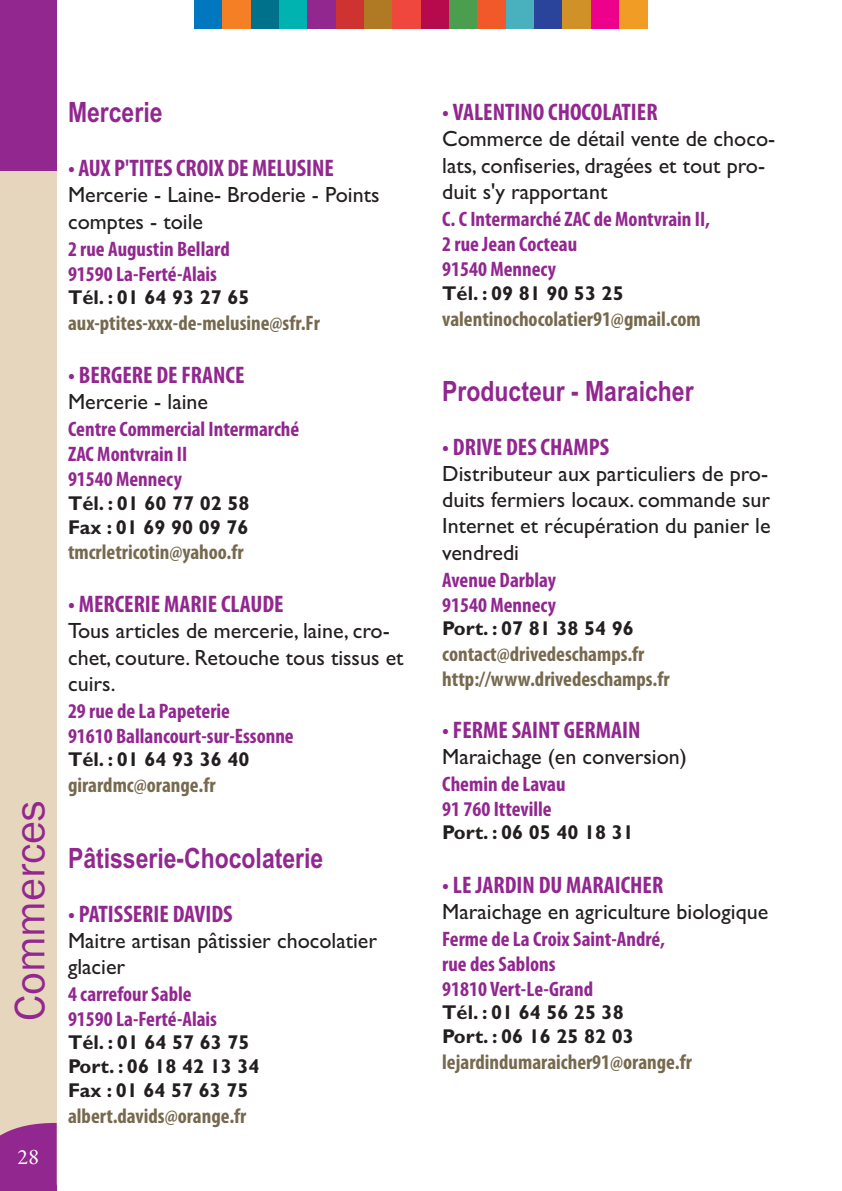
<style>
.page{position:relative;width:842px;height:1191px;background:#fff}
.page>*{position:absolute;margin:0;border:0;box-sizing:border-box;transform-origin:0 0}
.t1{font:44px "Franklin Gothic";color:#91278f}
.t2{font:700 28px "Arial Narrow";color:#91278f}
.t3{font:700 condensed 24px "Myriad Pro";color:#91278f}
.t4{font:22px/26.4px "Gill Sans";color:#231f20}
.t5{font:22px "Garamond Premr Pro";color:#fff}
.t6{font:700 condensed 21px/25.2px "Myriad Pro";color:#91278f}
.t7{font:700 condensed 21px/25.2px "Myriad Pro";color:#76694e}
.t8{font:700 20px/24px "Gill Sans";color:#231f20}
</style>
<div class="page">
<div style="left:0;top:170px;width:57px;height:1021px;background:#e6d6bd"></div>
<div style="left:0;top:0;width:57px;height:170px;background:#91278f"></div>
<svg style="left:0;top:1123px;width:57px;height:62px;background:#963191"></svg>
<div style="left:194px;top:0;width:29px;height:28px;background:#0077be"></div>
<div style="left:223px;top:0;width:28px;height:28px;background:#f57f25"></div>
<div style="left:251px;top:0;width:28px;height:28px;background:#00718b"></div>
<div style="left:279px;top:0;width:29px;height:28px;background:#00b2b0"></div>
<div style="left:308px;top:0;width:28px;height:28px;background:#91278f"></div>
<div style="left:336px;top:0;width:28px;height:28px;background:#ce3331"></div>
<div style="left:364px;top:0;width:29px;height:28px;background:#af7a23"></div>
<div style="left:393px;top:0;width:28px;height:28px;background:#ef463d"></div>
<div style="left:421px;top:0;width:28px;height:28px;background:#b70a4d"></div>
<div style="left:449px;top:0;width:29px;height:28px;background:#4c9e4f"></div>
<div style="left:478px;top:0;width:28px;height:28px;background:#f1582a"></div>
<div style="left:506px;top:0;width:28px;height:28px;background:#49b1bd"></div>
<div style="left:534px;top:0;width:29px;height:28px;background:#2a439b"></div>
<div style="left:591px;top:0;width:28px;height:28px;background:#ec008c"></div>
<div style="left:619px;top:0;width:29px;height:28px;background:#f09c25"></div>
<div style="left:563px;top:0;width:28px;height:28px;background:#d09129"></div>
<div style="left:0;top:1185px;width:57px;height:6px;background:#91278f"></div>
<h1 class="t1" style="left:14px;top:1020px;width:222px;rotate:-90deg">Commerces</h1>
<p class="t5" style="left:18px;top:1143px;width:23px">28</p>
<p class="t2" style="left:68px;top:102px;width:96px">Mercerie</p>
<p class="t3" style="left:68px;top:160px;width:267px">• AUX P'TITES CROIX DE MELUSINE</p>
<p class="t4" style="left:68px;top:184px;width:313px">Mercerie - Laine- Broderie - Points comptes - toile</p>
<p class="t6" style="left:68px;top:238px;width:163px">2 rue Augustin Bellard<br>91590 La-Ferté-Alais</p>
<p class="t8" style="left:68px;top:288px;width:183px">Tél. : 01 64 93 27 65</p>
<p class="t7" style="left:68px;top:312px;width:253px">aux-ptites-xxx-de-melusine@sfr.Fr</p>
<p class="t3" style="left:68px;top:366px;width:178px">• BERGERE DE FRANCE</p>
<p class="t4" style="left:68px;top:391px;width:142px">Mercerie - laine</p>
<p class="t6" style="left:68px;top:418px;width:233px">Centre Commercial Intermarché<br>ZAC Montvrain II<br>91540 Mennecy</p>
<p class="t8" style="left:68px;top:493px;width:183px">Tél. : 01 60 77 02 58<br>Fax : 01 69 90 09 76</p>
<p class="t7" style="left:68px;top:542px;width:177px">tmcrletricotin@yahoo.fr</p>
<p class="t3" style="left:68px;top:595px;width:217px">• MERCERIE MARIE CLAUDE</p>
<p class="t4" style="left:68px;top:620px;width:337px">Tous articles de mercerie, laine, cro&shy;chet, couture. Retouche tous tissus et cuirs.</p>
<p class="t6" style="left:68px;top:700px;width:227px">29 rue de La Papeterie<br>91610 Ballancourt-sur-Essonne</p>
<p class="t8" style="left:68px;top:750px;width:183px">Tél. : 01 64 93 36 40</p>
<p class="t7" style="left:68px;top:774px;width:149px">girardmc@orange.fr</p>
<p class="t2" style="left:68px;top:847px;width:257px">Pâtisserie-Chocolaterie</p>
<p class="t3" style="left:68px;top:905px;width:166px">• PATISSERIE DAVIDS</p>
<p class="t4" style="left:68px;top:929px;width:311px">Maitre artisan pâtissier chocolatier glacier</p>
<p class="t6" style="left:68px;top:983px;width:151px">4 carrefour Sable<br>91590 La-Ferté-Alais</p>
<p class="t8" style="left:68px;top:1032px;width:193px">Tél. : 01 64 57 63 75<br>Port. : 06 18 42 13 34<br>Fax : 01 64 57 63 75</p>
<p class="t7" style="left:68px;top:1105px;width:180px">albert.davids@orange.fr</p>
<p class="t3" style="left:442px;top:103px;width:217px">• VALENTINO CHOCOLATIER</p>
<p class="t4" style="left:442px;top:128px;width:334px">Commerce de détail vente de choco&shy;lats, confiseries, dragées et tout pro&shy;duit s'y rapportant</p>
<p class="t6" style="left:442px;top:208px;width:269px">C. C Intermarché ZAC de Montvrain II,<br>2 rue Jean Cocteau<br>91540 Mennecy</p>
<p class="t8" style="left:442px;top:283px;width:183px">Tél. : 09 81 90 53 25</p>
<p class="t7" style="left:442px;top:308px;width:260px">valentinochocolatier91@gmail.com</p>
<p class="t2" style="left:442px;top:381px;width:253px">Producteur - Maraicher</p>
<p class="t3" style="left:442px;top:438px;width:168px">• DRIVE DES CHAMPS</p>
<p class="t4" style="left:442px;top:462px;width:330px;text-align:justify">Distributeur aux particuliers de pro&shy;duits fermiers locaux. commande sur Internet et récupération du panier le vendredi</p>
<p class="t6" style="left:442px;top:569px;width:115px">Avenue Darblay<br>91540 Mennecy</p>
<p class="t8" style="left:442px;top:619px;width:193px">Port. : 07 81 38 54 96</p>
<p class="t7" style="left:442px;top:643px;width:229px">contact@drivedeschamps.fr http://www.drivedeschamps.fr</p>
<p class="t3" style="left:442px;top:721px;width:200px">• FERME SAINT GERMAIN</p>
<p class="t4" style="left:442px;top:745px;width:246px">Maraichage (en conversion)</p>
<p class="t6" style="left:442px;top:773px;width:125px">Chemin de Lavau<br>91 760 Itteville</p>
<p class="t8" style="left:442px;top:823px;width:193px">Port. : 06 05 40 18 31</p>
<p class="t3" style="left:442px;top:876px;width:223px">• LE JARDIN DU MARAICHER</p>
<p class="t4" style="left:442px;top:900px;width:327px">Maraichage en agriculture biologique</p>
<p class="t6" style="left:442px;top:928px;width:224px">Ferme de La Croix Saint-André, rue des Sablons<br>91810 Vert-Le-Grand</p>
<p class="t8" style="left:442px;top:1003px;width:193px">Tél. : 01 64 56 25 38<br>Port. : 06 16 25 82 03</p>
<p class="t7" style="left:442px;top:1051px;width:251px">lejardindumaraicher91@orange.fr</p>
</div>
